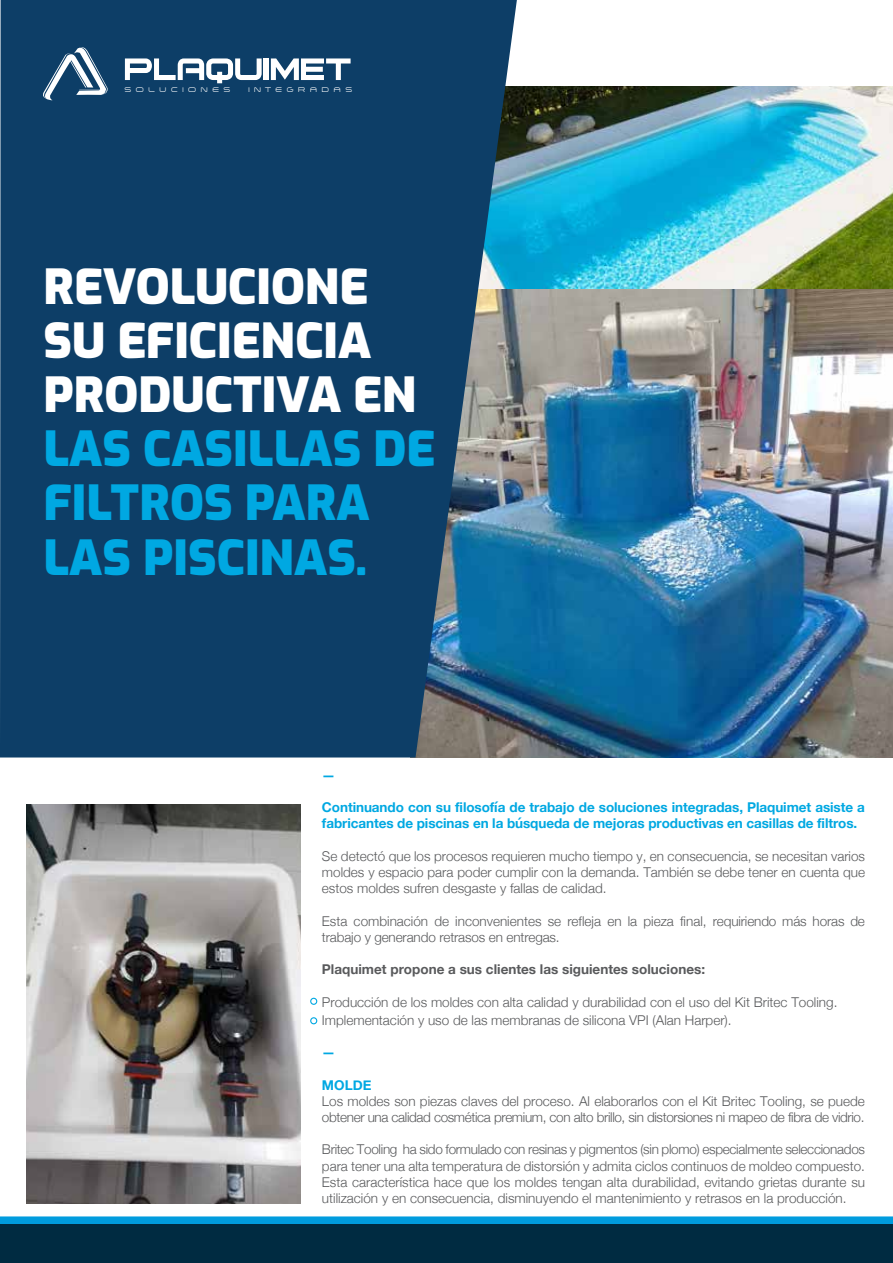
<style>
.page{position:relative;width:893px;height:1263px;background:#fff}
.page>*{position:absolute;margin:0;border:0;box-sizing:border-box;transform-origin:0 0}
.t1{font:900 48px/54px "Exo";color:#00a8e2}
.t2{font:900 48px/54px "Exo";color:#fff}
.t3{font:300 13.5px/16.2px "Helvetica Neue";color:#595a5c;text-align:justify}
.t4{font:300 13.5px/16.2px "Helvetica Neue";letter-spacing:-.025em;color:#595a5c}
.t5{font:700 13.5px/16.2px "Helvetica Neue";letter-spacing:-.005em;color:#00a8e2}
.t6{font:700 13.5px "Helvetica Neue";color:#595a5c}
.t7{font:300 6.75px "Arkitech";letter-spacing:.62em;color:#fff}
</style>
<div class="page">
<img style="left:517px;top:87px;width:376px;height:202px">
<img style="left:517px;top:289px;width:376px;height:468px">
<div style="left:0;top:1223px;width:893px;height:40px;background:#002b41"></div>
<div style="left:0;top:1217px;width:893px;height:6px;background:#009cde"></div>
<div style="left:0;top:1216px;width:893px;height:8px;border:1px solid #009cde"></div>
<svg style="left:0;top:0;width:517px;height:757px;background:#14456b"></svg>
<svg style="left:125px;top:58px;width:137px;height:25px"></svg>
<div style="left:264px;top:58px;width:5px;height:22px;background:#fff"></div>
<svg style="left:271px;top:58px;width:80px;height:22px"></svg>
<svg style="left:40px;top:45px;width:68px;height:56px"></svg>
<div style="left:310px;top:998px;width:7px;height:7px;border:1px solid #00a8e2;border-radius:50%"></div>
<div style="left:310px;top:1017px;width:7px;height:7px;border:1px solid #00a8e2;border-radius:50%"></div>
<img style="left:26px;top:804px;width:275px;height:399px">
<p class="t7" style="left:124px;top:85px;width:108px">SOLUCIONES</p>
<p class="t7" style="left:248px;top:85px;width:106px">INTEGRADAS</p>
<h1 class="t2" style="left:44px;top:256px;width:375px">REVOLUCIONE<br>SU EFICIENCIA<br>PRODUCTIVA EN</h1>
<h1 class="t1" style="left:44px;top:419px;width:393px">LAS CASILLAS DE<br>FILTROS PARA<br>LAS PISCINAS.</h1>
<p class="t5" style="left:322px;top:767px;width:15px">—</p>
<p class="t5" style="left:322px;top:800px;width:544px">Continuando con su filosofía de trabajo de soluciones integradas, Plaquimet asiste a fabricantes de piscinas en la búsqueda de mejoras productivas en casillas de filtros.</p>
<p class="t3" style="left:322px;top:847px;width:545px">Se detectó que los procesos requieren mucho tiempo y, en consecuencia, se necesitan varios moldes y espacio para poder cumplir con la demanda. También se debe tener en cuenta que estos moldes sufren desgaste y fallas de calidad.</p>
<p class="t3" style="left:322px;top:912px;width:544px">Esta combinación de inconvenientes se refleja en la pieza final, requiriendo más horas de trabajo y generando retrasos en entregas.</p>
<p class="t6" style="left:322px;top:959px;width:385px">Plaquimet propone a sus clientes las siguientes soluciones:</p>
<p class="t3" style="left:322px;top:992px;width:517px;line-height:18px">Producción de los moldes con alta calidad y durabilidad con el uso del Kit Britec Tooling.<br>Implementación y uso de las membranas de silicona VPI (Alan Harper).</p>
<p class="t5" style="left:322px;top:1044px;width:15px">—</p>
<p class="t5" style="left:322px;top:1077px;width:51px">MOLDE</p>
<p class="t4" style="left:322px;top:1092px;width:544px">Los moldes son piezas claves del proceso. Al elaborarlos con el Kit Britec Tooling, se puede obtener una calidad cosmética premium, con alto brillo, sin distorsiones ni mapeo de fibra de vidrio.</p>
<p class="t3" style="left:322px;top:1140px;width:545px">Britec Tooling ha sido formulado con resinas y pigmentos (sin plomo) especialmente seleccionados para tener una alta temperatura de distorsión y admita ciclos continuos de moldeo compuesto.<br>Esta característica hace que los moldes tengan alta durabilidad, evitando grietas durante su utilización y en consecuencia, disminuyendo el mantenimiento y retrasos en la producción.</p>
</div>
